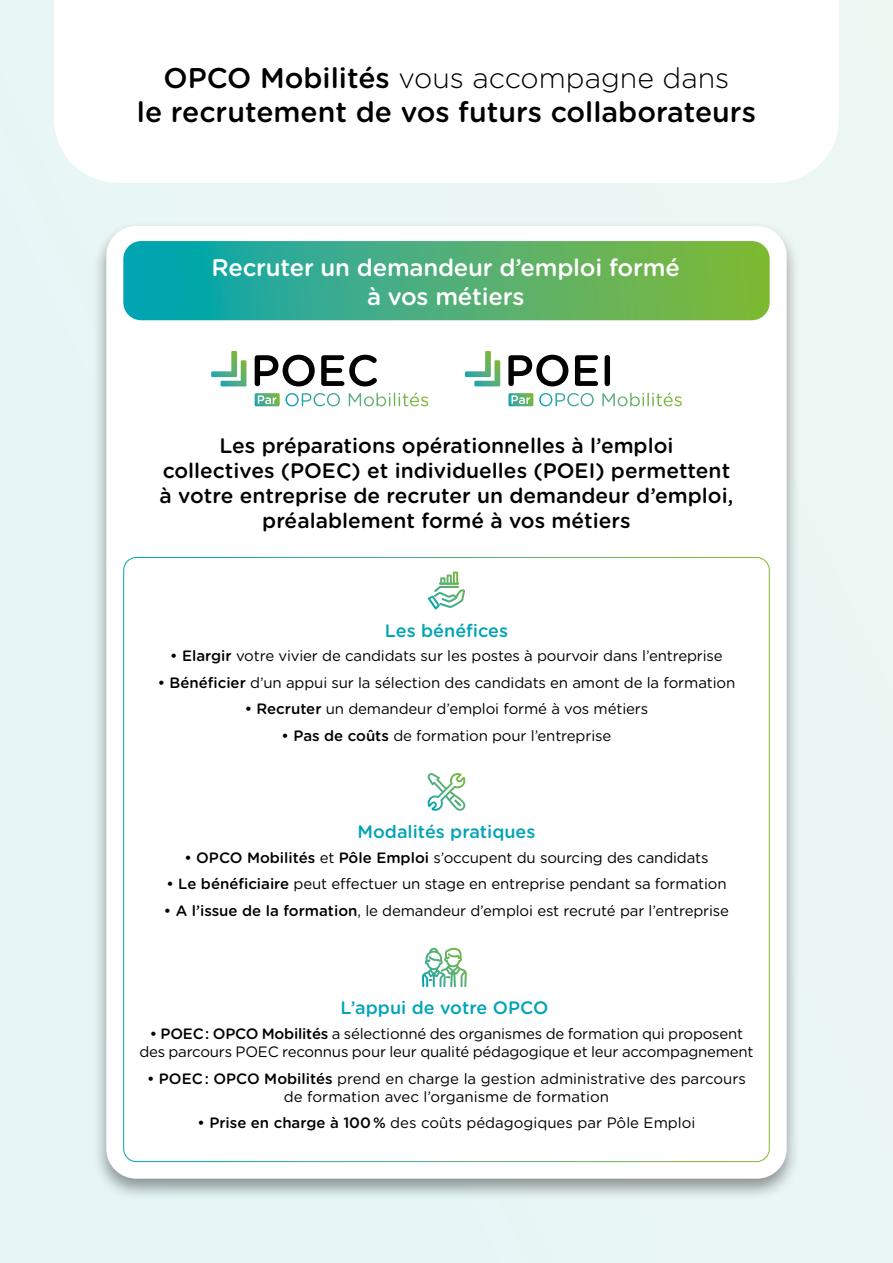
<style>
.page{position:relative;width:893px;height:1263px;background:#e8f6f5}
.page>*{position:absolute;margin:0;border:0;box-sizing:border-box;transform-origin:0 0}
.t1{font:500 28.5px/34.2px "Gotham Rounded";color:#000;text-align:center}
.t2{font:500 24px/28.8px "Gotham Rounded";letter-spacing:-.01em;color:#fff;text-align:center}
.t3{font:500 21px/25.2px "Gotham Rounded";color:#000;text-align:center}
.t4{font:500 18px "Gotham Rounded";color:#00a4b6}
.t5{font:15px/18px "Gotham Rounded";letter-spacing:-.01em;color:#000;text-align:center}
.s1{font-weight:300}
.s2{font-weight:500}
</style>
<div class="page">
<div style="left:92px;top:221px;width:708px;height:980px;background:#000;opacity:.4"></div>
<div style="left:106px;top:226px;width:681px;height:953px;background:#fff;border-radius:30px"></div>
<svg style="left:123px;top:241px;width:647px;height:79px;background:#49af78"></svg>
<svg style="left:428px;top:572px;width:37px;height:37px"></svg>
<svg style="left:427px;top:773px;width:39px;height:38px"></svg>
<svg style="left:422px;top:948px;width:45px;height:39px"></svg>
<div style="left:54px;top:0;width:785px;height:183px;background:#fff"></div>
<svg style="left:255px;top:355px;width:60px;height:31px"></svg>
<svg style="left:321px;top:355px;width:56px;height:31px"></svg>
<svg style="left:211px;top:351px;width:35px;height:35px"></svg>
<svg style="left:255px;top:393px;width:85px;height:13px"></svg>
<svg style="left:349px;top:393px;width:79px;height:13px"></svg>
<svg style="left:508px;top:355px;width:60px;height:31px"></svg>
<svg style="left:575px;top:355px;width:23px;height:31px"></svg>
<div style="left:605px;top:355px;width:5px;height:31px;background:#020203;border-radius:3px"></div>
<svg style="left:508px;top:393px;width:25px;height:13px"></svg>
<svg style="left:465px;top:351px;width:35px;height:35px"></svg>
<svg style="left:539px;top:393px;width:55px;height:13px"></svg>
<svg style="left:602px;top:393px;width:80px;height:13px"></svg>
<p class="t1" style="left:137px;top:60px;width:621px">OPCO Mobilités <span class="s1">vous accompagne dans<br></span>le recrutement de vos futurs collaborateurs</p>
<p class="t2" style="left:212px;top:252px;width:470px">Recruter un demandeur d’emploi formé à vos métiers</p>
<p class="t3" style="left:160px;top:432px;width:575px">Les préparations opérationnelles à l’emploi<br>collectives (POEC) et individuelles (POEI) permettent à votre entreprise de recruter un demandeur d’emploi, préalablement formé à vos métiers</p>
<p class="t4" style="left:385px;top:617px;width:125px">Les bénéfices</p>
<p class="t5" style="left:170px;top:646px;width:554px"><span class="s2">• Elargir</span> votre vivier de candidats sur les postes à pourvoir dans l’entreprise</p>
<p class="t5" style="left:158px;top:673px;width:579px"><span class="s2">• Bénéficier</span> d’un appui sur la sélection des candidats en amont de la formation</p>
<p class="t5" style="left:245px;top:699px;width:405px"><span class="s2">• Recruter</span> un demandeur d’emploi formé à vos métiers</p>
<p class="t5" style="left:282px;top:726px;width:331px"><span class="s2">• Pas de coûts</span> de formation pour l’entreprise</p>
<p class="t4" style="left:357px;top:819px;width:180px">Modalités pratiques</p>
<p class="t5" style="left:184px;top:848px;width:526px"><span class="s2">• OPCO Mobilités</span> et <span class="s2">Pôle Emploi</span> s’occupent du sourcing des candidats</p>
<p class="t5" style="left:166px;top:874px;width:562px"><span class="s2">• Le bénéficiaire</span> peut effectuer un stage en entreprise pendant sa formation</p>
<p class="t5" style="left:164px;top:901px;width:567px"><span class="s2">• A l’issue de la formation</span>, le demandeur d’emploi est recruté par l’entreprise</p>
<p class="t4" style="left:340px;top:995px;width:209px">L’appui de votre OPCO</p>
<p class="t5" style="left:139px;top:1024px;width:616px"><span class="s2">• POEC : OPCO Mobilités</span> a sélectionné des organismes de formation qui proposent des parcours POEC reconnus pour leur qualité pédagogique et leur accompagnement</p>
<p class="t5" style="left:147px;top:1068px;width:600px"><span class="s2">• POEC : OPCO Mobilités</span> prend en charge la gestion administrative des parcours de formation avec l’organisme de formation</p>
<p class="t5" style="left:197px;top:1113px;width:499px"><span class="s2">• Prise en charge à 100 %</span> des coûts pédagogiques par Pôle Emploi</p>
</div>
